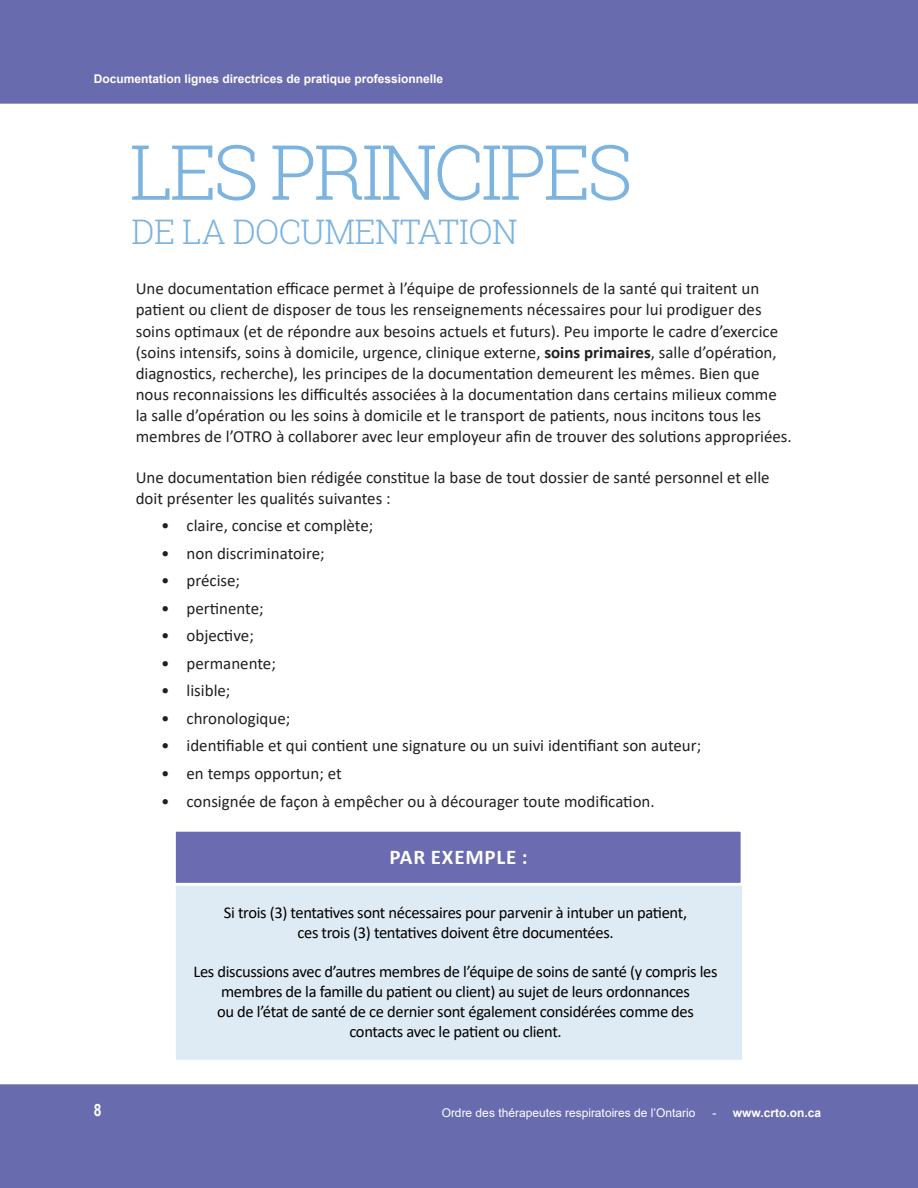
<style>
.page{position:relative;width:918px;height:1188px;background:#fff}
.page>*{position:absolute;margin:0;border:0;box-sizing:border-box;transform-origin:0 0}
.Page_Header_-_Blue{font:300 76.2px "Roboto Slab";letter-spacing:-.05em;color:#7cb3df}
.Page_Header_-_Blue-2{font:300 33.9px "Roboto Slab";letter-spacing:-.02em;color:#7cb3df}
.Page_Section_Title{font:700 21px "Calibri";letter-spacing:.04em;color:#fff}
.Page_Header_Subtext{font:16.95px/21.1px "Calibri";color:#231f20}
.t1{font:700 16.95px "Arial Narrow";color:#fff}
.Page_Section_Title-2{font:16.5px/19.8px "Calibri";letter-spacing:-.02em;color:#000;text-align:center}
.t2{font:700 12px "Arial";color:#fff}
.t3{font:12px "Arial";color:#fff}
.s1{font-weight:700}
.s2{font-weight:400}
</style>
<div class="page">
<div style="left:0;top:1084px;width:918px;height:104px;background:#696baf"></div>
<div style="left:0;top:0;width:918px;height:104px;background:#696baf"></div>
<div style="left:175px;top:831px;width:566px;height:53px;background:#6a6bb0"></div>
<div style="left:174px;top:830px;width:568px;height:54px;border:2px solid #fff"></div>
<div style="left:175px;top:885px;width:568px;height:176px;background:#dfebf4"></div>
<div style="left:174px;top:884px;width:570px;height:177px;border:2px solid #fff"></div>
<p class="t2" style="left:94px;top:70px;width:351px">Documentation lignes directrices de pratique professionnelle</p>
<p class="Page_Header_-_Blue" style="left:130px;top:120px;width:505px">LES PRINCIPES</p>
<p class="Page_Header_-_Blue-2" style="left:132px;top:209px;width:387px">DE LA DOCUMENTATION</p>
<p class="Page_Header_Subtext" style="left:136px;top:278px;width:658px">Une documentation efficace permet à l’équipe de professionnels de la santé qui traitent un patient ou client de disposer de tous les renseignements nécessaires pour lui prodiguer des soins optimaux (et de répondre aux besoins actuels et futurs). Peu importe le cadre d’exercice (soins intensifs, soins à domicile, urgence, clinique externe, <span class="s1">soins primaires</span>, salle d’opération, diagnostics, recherche), les principes de la documentation demeurent les mêmes. Bien que nous reconnaissions les difficultés associées à la documentation dans certains milieux comme la salle d’opération ou les soins à domicile et le transport de patients, nous incitons tous les membres de l’OTRO à collaborer avec leur employeur afin de trouver des solutions appropriées.</p>
<p class="Page_Header_Subtext" style="left:136px;top:466px;width:636px">Une documentation bien rédigée constitue la base de tout dossier de santé personnel et elle doit présenter les qualités suivantes :</p>
<p class="Page_Header_Subtext" style="left:161px;top:515px;width:214px">• claire, concise et complète;</p>
<p class="Page_Header_Subtext" style="left:161px;top:542px;width:165px">• non discriminatoire;</p>
<p class="Page_Header_Subtext" style="left:161px;top:570px;width:81px">• précise;</p>
<p class="Page_Header_Subtext" style="left:161px;top:597px;width:104px">• pertinente;</p>
<p class="Page_Header_Subtext" style="left:161px;top:625px;width:94px">• objective;</p>
<p class="Page_Header_Subtext" style="left:161px;top:652px;width:116px">• permanente;</p>
<p class="Page_Header_Subtext" style="left:161px;top:680px;width:71px">• lisible;</p>
<p class="Page_Header_Subtext" style="left:161px;top:707px;width:131px">• chronologique;</p>
<p class="Page_Header_Subtext" style="left:161px;top:735px;width:542px">• identifiable et qui contient une signature ou un suivi identifiant son auteur;</p>
<p class="Page_Header_Subtext" style="left:161px;top:762px;width:182px">• en temps opportun; et</p>
<p class="Page_Header_Subtext" style="left:161px;top:790px;width:495px">• consignée de façon à empêcher ou à décourager toute modification.</p>
<p class="Page_Section_Title" style="left:389px;top:842px;width:140px">PAR EXEMPLE :</p>
<p class="Page_Section_Title-2" style="left:224px;top:902px;width:465px">Si trois (3) tentatives sont nécessaires pour parvenir à intuber un patient,</p>
<p class="Page_Section_Title-2" style="left:298px;top:922px;width:318px">ces trois (3) tentatives doivent être documentées.</p>
<p class="Page_Section_Title-2" style="left:194px;top:962px;width:526px">Les discussions avec d’autres membres de l’équipe de soins de santé (y compris les membres de la famille du patient ou client) au sujet de leurs ordonnances</p>
<p class="Page_Section_Title-2" style="left:217px;top:1001px;width:478px">ou de l’état de santé de ce dernier sont également considérées comme des</p>
<p class="Page_Section_Title-2" style="left:349px;top:1021px;width:214px">contacts avec le patient ou client.</p>
<p class="t1" style="left:94px;top:1097px;width:9px">8</p>
<p class="t3" style="left:442px;top:1105px;width:255px">Ordre des thérapeutes respiratoires de l’Ontario</p>
<p class="t2" style="left:712px;top:1104px;width:110px"><span class="s2">-</span> www.crto.on.ca</p>
</div>
